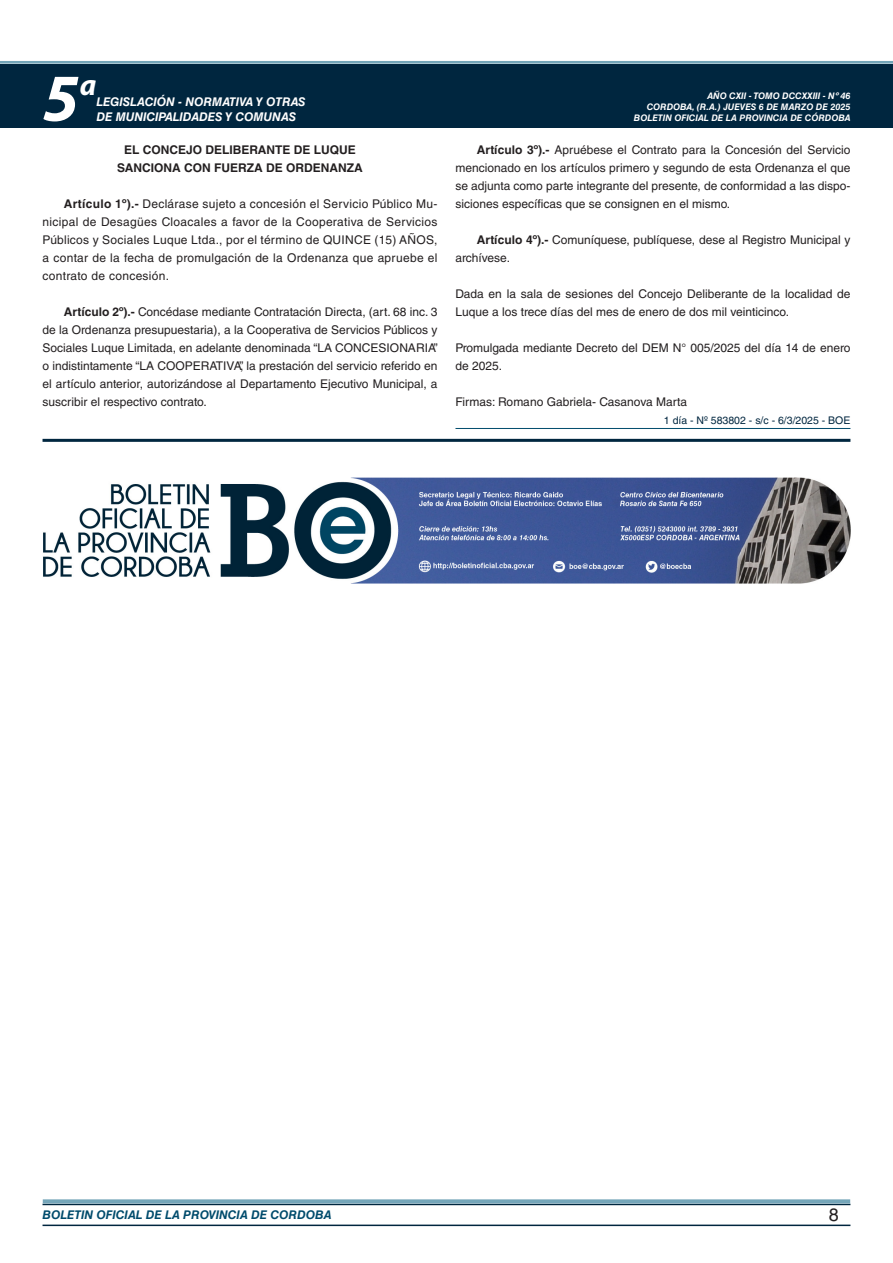
<style>
.page{position:relative;width:893px;height:1263px;background:#fff}
.page>*{position:absolute;margin:0;border:0;box-sizing:border-box;transform-origin:0 0}
.t1{font:italic 700 67.5px "Myriad Pro";color:#fff}
.t2{font:italic 700 30px "Myriad Pro";color:#fff}
.t3{font:18px "Helvetica LT Std";color:#231f20}
.TEXTO_BASE{font:12px/18px "Helvetica LT Std";color:#231f20;text-align:justify}
.RESUELVE{font:700 12px "Helvetica LT Std";color:#231f20}
.t4{font:italic 700 12px "Helvetica LT Std";color:#fff}
.t5{font:italic 700 12px "Helvetica LT Std";color:#004b6c}
.FECHA_DE_VENCIMIENTO{font:10.5px "Helvetica LT Std";color:#00263f}
.t6{font:italic 700 9px/10.8px "Helvetica LT Std";color:#fff;text-align:right}
.s1{font-weight:700}
</style>
<div class="page">
<div style="left:0;top:61px;width:893px;height:6px;background:#fff;opacity:.75"></div>
<div style="left:0;top:64px;width:893px;height:64px;background:#00263f"></div>
<hr style="left:43px;top:1224px;width:807px;height:2px;background:#00263f">
<div style="left:42px;top:1198px;width:809px;height:8px;background:#fff;opacity:.75"></div>
<hr style="left:455px;top:428px;width:395px;height:1px;background:#004b6c">
<hr style="left:43px;top:439px;width:807px;height:3px;background:#00263f">
<img style="left:43px;top:478px;width:808px;height:105px">
<h1 class="t1" style="left:43px;top:54px;width:38px">5</h1>
<h2 class="t2" style="left:80px;top:66px;width:18px">a</h2>
<p class="t4" style="left:96px;top:95px;width:211px">LEGISLACIÓN - NORMATIVA Y OTRAS</p>
<p class="t4" style="left:96px;top:109px;width:201px">DE MUNICIPALIDADES Y COMUNAS</p>
<p class="RESUELVE" style="left:124px;top:142px;width:233px">EL CONCEJO DELIBERANTE DE LUQUE</p>
<p class="RESUELVE" style="left:117px;top:160px;width:247px">SANCIONA CON FUERZA DE ORDENANZA</p>
<p class="TEXTO_BASE" style="left:43px;top:195px;width:396px;text-indent:21px"><span class="s1">Artículo 1º).-</span> Declárase sujeto a concesión el Servicio Público Mu&shy;nicipal de Desagües Cloacales a favor de la Cooperativa de Servicios Públicos y Sociales Luque Ltda., por el término de QUINCE (15) AÑOS, a contar de la fecha de promulgación de la Ordenanza que apruebe el contrato de concesión.</p>
<p class="TEXTO_BASE" style="left:43px;top:303px;width:397px;text-indent:21px"><span class="s1">Artículo 2º).-</span> Concédase mediante Contratación Directa, (art. 68 inc. 3 de la Ordenanza presupuestaria), a la Cooperativa de Servicios Públicos y Sociales Luque Limitada, en adelante denominada “LA CONCESIONARIA” o indistintamente “LA COOPERATIVA”, la prestación del servicio referido en el artículo anterior, autorizándose al Departamento Ejecutivo Municipal, a suscribir el respectivo contrato.</p>
<p class="t6" style="left:634px;top:91px;width:218px">AÑO CXII - TOMO DCCXXIII - Nº 46<br>CORDOBA, (R.A.) JUEVES 6 DE MARZO DE 2025<br>BOLETIN OFICIAL DE LA PROVINCIA DE CÓRDOBA</p>
<p class="TEXTO_BASE" style="left:455px;top:141px;width:396px;text-indent:21px"><span class="s1">Artículo 3º).-</span> Apruébese el Contrato para la Concesión del Servicio mencionado en los artículos primero y segundo de esta Ordenanza el que se adjunta como parte integrante del presente, de conformidad a las dispo&shy;siciones específicas que se consignen en el mismo.</p>
<p class="TEXTO_BASE" style="left:455px;top:231px;width:396px;text-indent:21px"><span class="s1">Artículo 4º).-</span> Comuníquese, publíquese, dese al Registro Municipal y archívese.</p>
<p class="TEXTO_BASE" style="left:455px;top:285px;width:396px">Dada en la sala de sesiones del Concejo Deliberante de la localidad de<br>Luque a los trece días del mes de enero de dos mil veinticinco.</p>
<p class="TEXTO_BASE" style="left:455px;top:339px;width:396px">Promulgada mediante Decreto del DEM N° 005/2025 del día 14 de enero de 2025.</p>
<p class="TEXTO_BASE" style="left:455px;top:393px;width:233px">Firmas: Romano Gabriela- Casanova Marta</p>
<p class="FECHA_DE_VENCIMIENTO" style="left:664px;top:414px;width:188px">1 día - Nº 583802 - s/c - 6/3/2025 - BOE</p>
<p class="t5" style="left:43px;top:1208px;width:290px">BOLETIN OFICIAL DE LA PROVINCIA DE CORDOBA</p>
<h3 class="t3" style="left:829px;top:1204px;width:12px">8</h3>
</div>
